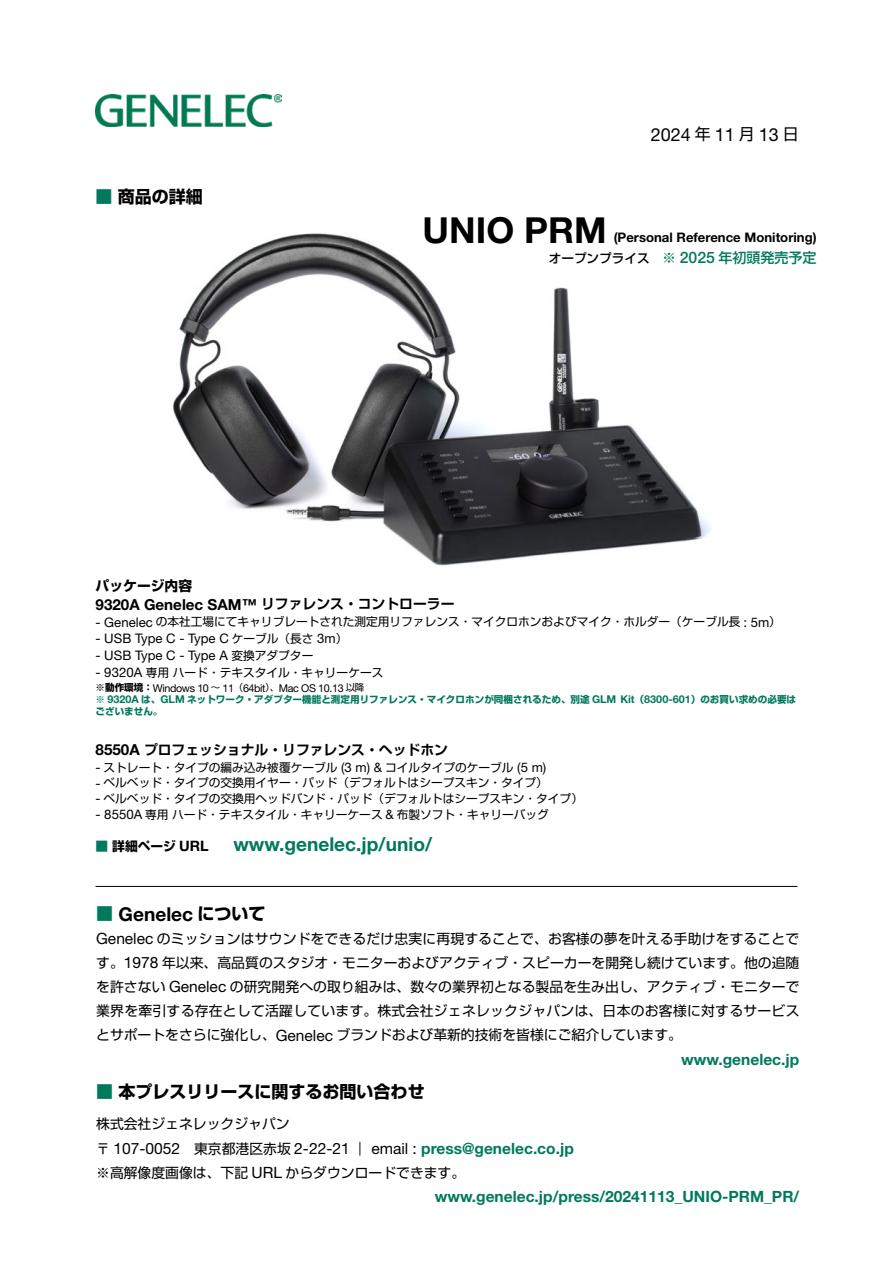
<style>
.page{position:relative;width:893px;height:1263px;background:#fff}
.page>*{position:absolute;margin:0;border:0;box-sizing:border-box;transform-origin:0 0}
.t1{font:700 35.85px "Helvetica Neue LT Std";color:#000}
.t2{font:700 19.2px "Helvetica Neue LT Std";color:#00795c}
.t3{font:700 19.2px "Helvetica Neue LT Std";color:#000}
.t4{font:18px "Helvetica Neue LT Std";color:#000}
.t5{font:700 16.95px "Shin Go Pro";color:#000}
.t6{font:700 16.95px "Shin M Go Pro";color:#00795c}
.t7{font:500 15.9px "Helvetica Neue LT Std";color:#00795c}
.t8{font:15.9px "Shin Go Pro";color:#000}
.t9{font:700 15.6px "Helvetica Neue LT Std";color:#00795c}
.t10{font:15.6px "Helvetica Neue LT Std";color:#000}
.t11{font:700 15.15px "Helvetica Neue LT Pro";color:#000}
.t12{font:700 14.4px "Helvetica Neue LT Std";color:#000}
.t13{font:500 13.95px "Shin Go Pro";color:#00795c}
.t14{font:13.8px "Shin Go Pro";letter-spacing:.005em;color:#000}
.t15{font:700 13.8px "Shin Go Pro De";color:#000}
.t16{font:700 13.8px "Shin Go Pro";color:#000}
.t17{font:13.2px "Helvetica Neue LT Std";color:#000}
.t18{font:700 13.2px "Helvetica Neue LT Std";color:#000}
.t19{font:700 12.75px "Shin Go Pro";color:#000}
.t20{font:500 12.6px "Shin Go Pro";color:#000}
.t21{font:11.7px "Shin Go Pro";color:#000}
.t22{font:10.8px "Helvetica Neue LT Std";letter-spacing:-.035em;color:#000}
.t23{font:700 10.8px "Helvetica Neue LT Std";color:#00795c}
.t24{font:700 9.6px "Shin Go Pro";color:#00795c}
.t25{font:9.6px "Shin Go Pro";color:#000}
.t26{font:700 9.6px "Shin Go Pro";color:#000}
.t27{font:700 9.6px "Shin M Go Pro";color:#00795c}
.s1{font-family:"Shin M Go Pro";color:#00795c}
.s2{font-size:13.95px;color:#00795c}
.s3{font-family:"Shin Go Pro De";font-size:13.8px}
.s4{font-family:"Shin M Go Pro"}
.s5{font-family:"Helvetica Neue LT Pro";font-size:15.15px}
.s6{font-weight:400;color:#000}
</style>
<div class="page">
<img style="left:96px;top:95px;width:185px;height:32px">
<hr style="left:96px;top:886px;width:701px;height:1px;background:#000">
<img style="left:173px;top:233px;width:537px;height:333px">
<p class="t5" style="left:96px;top:183px;width:109px"><span class="s1">■</span> 商品の詳細</p>
<p class="t8" style="left:695px;top:121px;width:17px">年</p>
<h3 class="t4" style="left:651px;top:123px;width:42px">2024</h3>
<h3 class="t4" style="left:715px;top:123px;width:22px">11</h3>
<p class="t8" style="left:739px;top:121px;width:17px">月</p>
<p class="t8" style="left:783px;top:121px;width:17px">日</p>
<h3 class="t4" style="left:759px;top:123px;width:22px">13</h3>
<h1 class="t1" style="left:423px;top:208px;width:186px">UNIO PRM</h1>
<p class="t18" style="left:614px;top:229px;width:204px">(Personal Reference Monitoring(</p>
<p class="t13" style="left:718px;top:246px;width:100px">年初頭発売予定</p>
<p class="t20" style="left:549px;top:247px;width:129px">オープンプライス　<span class="s2">※</span></p>
<p class="t7" style="left:680px;top:248px;width:37px">2025</p>
<p class="t16" style="left:96px;top:574px;width:98px">パッケージ内容</p>
<p class="t11" style="left:96px;top:595px;width:360px">9320A Genelec SAM™ <span class="s3">リファレンス・コントローラー</span></p>
<p class="t21" style="left:156px;top:612px;width:586px">の本社工場にてキャリブレートされた測定用リファレンス・マイクロホンおよびマイク・ホルダー（ケーブル長</p>
<p class="t21" style="left:769px;top:612px;width:13px">(</p>
<p class="t17" style="left:96px;top:614px;width:59px">- Genelec</p>
<p class="t17" style="left:743px;top:614px;width:27px">m5:</p>
<p class="t21" style="left:232px;top:629px;width:83px">ケーブル（長さ</p>
<p class="t21" style="left:336px;top:629px;width:13px">(</p>
<p class="t17" style="left:96px;top:631px;width:135px">- USB Type C - Type C</p>
<p class="t17" style="left:317px;top:631px;width:20px">m3</p>
<p class="t21" style="left:231px;top:646px;width:83px">変換アダプター</p>
<p class="t17" style="left:96px;top:648px;width:134px">- USB Type C - Type A</p>
<p class="t21" style="left:146px;top:662px;width:239px">専用ハード・テキスタイル・キャリーケース</p>
<p class="t17" style="left:96px;top:664px;width:48px">- 9320A</p>
<p class="t26" style="left:96px;top:680px;width:59px"><span class="s4">※</span>動作環境：</p>
<p class="t25" style="left:234px;top:680px;width:11px">（</p>
<p class="t25" style="left:265px;top:680px;width:15px">）、</p>
<p class="t25" style="left:346px;top:680px;width:20px">以降</p>
<p class="t22" style="left:279px;top:681px;width:66px">Mac OS 10.13</p>
<p class="t22" style="left:153px;top:681px;width:58px">Windows 10</p>
<p class="t22" style="left:223px;top:681px;width:13px">11</p>
<p class="t22" style="left:243px;top:681px;width:24px">64bit</p>
<p class="t25" style="left:211px;top:680px;width:11px">～</p>
<p class="t24" style="left:187px;top:692px;width:404px">ネットワーク・アダプター機能と測定用リファレンス・マイクロホンが同梱されるため、別途</p>
<p class="t24" style="left:691px;top:692px;width:107px">）のお買い求めの必要は</p>
<p class="t24" style="left:635px;top:692px;width:11px">（</p>
<p class="t24" style="left:141px;top:692px;width:21px">は、</p>
<p class="t23" style="left:160px;top:693px;width:26px">GLM</p>
<p class="t23" style="left:592px;top:693px;width:44px">GLM Kit</p>
<p class="t23" style="left:108px;top:693px;width:33px">9320A</p>
<p class="t23" style="left:644px;top:693px;width:48px">8300-601</p>
<p class="t27" style="left:96px;top:691px;width:11px">※</p>
<p class="t24" style="left:96px;top:704px;width:68px">ございません。</p>
<p class="t15" style="left:96px;top:738px;width:354px"><span class="s5">8550A</span> プロフェッショナル・リファレンス・ヘッドホン</p>
<p class="t21" style="left:104px;top:758px;width:235px">ストレート・タイプの編み込み被覆ケーブル</p>
<p class="t21" style="left:385px;top:758px;width:130px">コイルタイプのケーブル</p>
<p class="t17" style="left:341px;top:759px;width:42px">m3( ) &amp;</p>
<p class="t17" style="left:517px;top:759px;width:31px">m5( (</p>
<p class="t17" style="left:96px;top:759px;width:7px">-</p>
<p class="t21" style="left:104px;top:773px;width:446px">ベルベッド・タイプの交換用イヤー・パッド（デフォルトはシープスキン・タイプ(</p>
<p class="t17" style="left:96px;top:775px;width:7px">-</p>
<p class="t21" style="left:104px;top:789px;width:481px">ベルベッド・タイプの交換用ヘッドバンド・パッド（デフォルトはシープスキン・タイプ(</p>
<p class="t17" style="left:96px;top:791px;width:7px">-</p>
<p class="t21" style="left:397px;top:805px;width:154px">布製ソフト・キャリーバッグ</p>
<p class="t21" style="left:145px;top:805px;width:239px">専用ハード・テキスタイル・キャリーケース</p>
<p class="t17" style="left:96px;top:806px;width:48px">- 8550A</p>
<p class="t17" style="left:386px;top:806px;width:10px">&amp;</p>
<p class="t19" style="left:96px;top:836px;width:82px"><span class="s1">■</span> 詳細ページ</p>
<p class="t12" style="left:179px;top:837px;width:31px">URL</p>
<h2 class="t2" style="left:233px;top:832px;width:200px">www.genelec j p. /unio/</h2>
<p class="t6" style="left:96px;top:900px;width:19px">■</p>
<p class="t5" style="left:197px;top:900px;width:70px">について</p>
<h2 class="t3" style="left:119px;top:902px;width:76px">Genelec</h2>
<p class="t14" style="left:157px;top:927px;width:644px">のミッションはサウンドをできるだけ忠実に再現することで、お客様の夢を叶える手助けをすることで</p>
<p class="t10" style="left:96px;top:929px;width:59px">Genelec</p>
<p class="t14" style="left:96px;top:951px;width:29px">す。</p>
<p class="t14" style="left:162px;top:951px;width:639px">年以来、高品質のスタジオ・モニターおよびアクティブ・スピーカーを開発し続けています。他の追随</p>
<p class="t10" style="left:124px;top:953px;width:36px">1978</p>
<p class="t14" style="left:230px;top:975px;width:571px">の研究開発への取り組みは、数々の業界初となる製品を生み出し、アクティブ・モニターで</p>
<p class="t14" style="left:96px;top:975px;width:71px">を許さない</p>
<p class="t14" style="left:96px;top:999px;width:705px">業界を牽引する存在として活躍しています。株式会社ジェネレックジャパンは、日本のお客様に対するサービス</p>
<p class="t14" style="left:337px;top:1024px;width:347px">ブランドおよび革新的技術を皆様にご紹介しています。</p>
<p class="t10" style="left:169px;top:977px;width:59px">Genelec</p>
<p class="t14" style="left:96px;top:1024px;width:181px">とサポートをさらに強化し、</p>
<p class="t10" style="left:276px;top:1026px;width:59px">Genelec</p>
<p class="t5" style="left:96px;top:1078px;width:330px"><span class="s1">■</span> 本プレスリリースに関するお問い合わせ</p>
<p class="t14" style="left:96px;top:1113px;width:195px">株式会社ジェネレックジャパン</p>
<p class="t14" style="left:180px;top:1137px;width:112px">　東京都港区赤坂</p>
<p class="t14" style="left:96px;top:1137px;width:15px">〒</p>
<p class="t10" style="left:113px;top:1139px;width:68px">107-0052</p>
<p class="t10" style="left:294px;top:1139px;width:57px">2-22-21</p>
<p class="t14" style="left:353px;top:1137px;width:15px">｜</p>
<p class="t9" style="left:371px;top:1139px;width:204px"><span class="s6">email :</span> press@genelec.co j p.</p>
<p class="t14" style="left:286px;top:1161px;width:181px">からダウンロードできます。</p>
<p class="t14" style="left:96px;top:1161px;width:154px">※高解像度画像は、下記</p>
<p class="t10" style="left:252px;top:1163px;width:32px">URL</p>
<p class="t9" style="left:681px;top:1050px;width:119px">www.genelec j p.</p>
<p class="t9" style="left:435px;top:1187px;width:366px">www.genelec j p. /press/20241113_UNIO-PRM_PR/</p>
</div>
